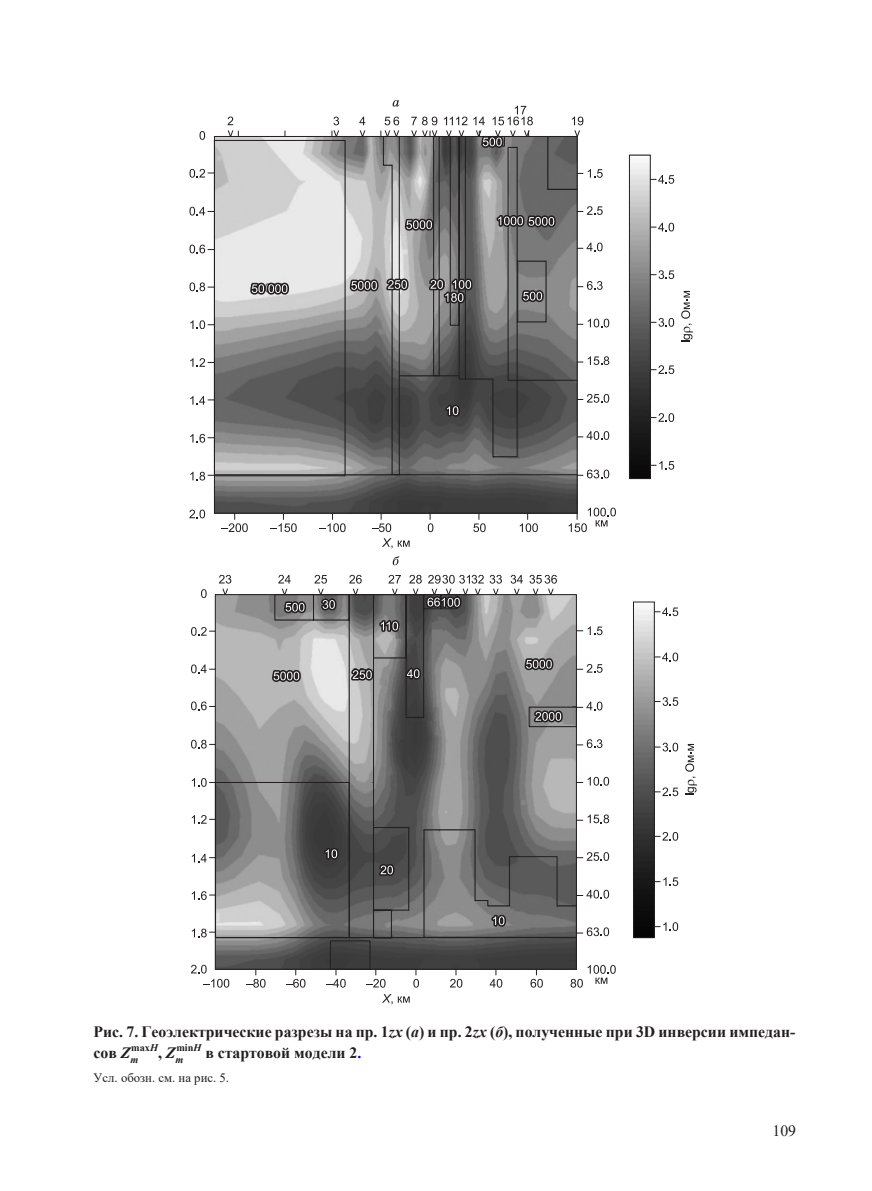
<style>
.page{position:relative;width:872px;height:1191px;background:#fff}
.page>*{position:absolute;margin:0;border:0;box-sizing:border-box;transform-origin:0 0}
.t1{font:700 15.75px/21px "Times New Roman";color:#231f20}
.t2{font:15.75px "Times New Roman";color:#231f20}
.t3{font:12.75px "Times New Roman";color:#231f20}
.t4{font:700 10.2px "Times New Roman";color:#231f20}
.s1{font-style:italic}
.s2{color:#00f}
</style>
<div class="page">
<img style="left:635px;top:609px;width:18px;height:327px">
<div style="left:633px;top:601px;width:22px;height:337px;border:1px solid #231f20"></div>
<img style="left:217px;top:596px;width:358px;height:110px">
<img style="left:631px;top:163px;width:18px;height:314px">
<img style="left:216px;top:475px;width:359px;height:36px">
<svg style="left:213px;top:135px;width:365px;height:340px;background:#8a8989"></svg>
<svg style="left:402px;top:216px;width:34px;height:17px"></svg>
<svg style="left:519px;top:287px;width:27px;height:18px"></svg>
<svg style="left:347px;top:276px;width:64px;height:18px"></svg>
<svg style="left:426px;top:274px;width:49px;height:32px;background:#6e6c6d"></svg>
<svg style="left:248px;top:280px;width:43px;height:17px"></svg>
<svg style="left:443px;top:401px;width:19px;height:18px"></svg>
<svg style="left:494px;top:211px;width:64px;height:19px"></svg>
<svg style="left:227px;top:117px;width:12px;height:19px"></svg>
<svg style="left:331px;top:117px;width:8px;height:19px"></svg>
<svg style="left:359px;top:117px;width:6px;height:19px"></svg>
<svg style="left:411px;top:117px;width:26px;height:19px"></svg>
<svg style="left:444px;top:117px;width:23px;height:19px"></svg>
<svg style="left:572px;top:117px;width:11px;height:20px"></svg>
<svg style="left:380px;top:100px;width:23px;height:36px"></svg>
<svg style="left:199px;top:131px;width:6px;height:9px"></svg>
<svg style="left:189px;top:169px;width:25px;height:9px"></svg>
<svg style="left:189px;top:207px;width:25px;height:8px"></svg>
<svg style="left:189px;top:245px;width:25px;height:8px"></svg>
<svg style="left:189px;top:282px;width:25px;height:9px"></svg>
<svg style="left:190px;top:320px;width:24px;height:9px"></svg>
<svg style="left:190px;top:358px;width:24px;height:9px"></svg>
<svg style="left:190px;top:396px;width:24px;height:9px"></svg>
<svg style="left:190px;top:434px;width:24px;height:9px"></svg>
<svg style="left:190px;top:472px;width:24px;height:8px"></svg>
<svg style="left:189px;top:509px;width:16px;height:9px"></svg>
<svg style="left:577px;top:169px;width:25px;height:9px"></svg>
<svg style="left:577px;top:206px;width:25px;height:9px"></svg>
<svg style="left:577px;top:242px;width:25px;height:9px"></svg>
<svg style="left:577px;top:281px;width:25px;height:9px"></svg>
<svg style="left:577px;top:319px;width:32px;height:8px"></svg>
<svg style="left:577px;top:356px;width:32px;height:9px"></svg>
<svg style="left:577px;top:394px;width:32px;height:9px"></svg>
<svg style="left:577px;top:431px;width:32px;height:9px"></svg>
<svg style="left:577px;top:469px;width:32px;height:9px"></svg>
<div style="left:629px;top:155px;width:22px;height:324px;border:1px solid #231f20"></div>
<svg style="left:650px;top:175px;width:24px;height:9px"></svg>
<svg style="left:650px;top:223px;width:24px;height:8px"></svg>
<svg style="left:650px;top:270px;width:24px;height:9px"></svg>
<svg style="left:650px;top:365px;width:24px;height:9px"></svg>
<svg style="left:650px;top:413px;width:24px;height:9px"></svg>
<svg style="left:650px;top:461px;width:24px;height:9px"></svg>
<svg style="left:650px;top:288px;width:43px;height:57px"></svg>
<svg style="left:222px;top:513px;width:26px;height:19px"></svg>
<svg style="left:270px;top:513px;width:27px;height:19px"></svg>
<svg style="left:319px;top:513px;width:26px;height:19px"></svg>
<svg style="left:372px;top:513px;width:19px;height:19px"></svg>
<svg style="left:428px;top:513px;width:5px;height:19px"></svg>
<svg style="left:473px;top:513px;width:12px;height:19px"></svg>
<svg style="left:520px;top:513px;width:18px;height:19px"></svg>
<svg style="left:568px;top:507px;width:48px;height:25px"></svg>
<svg style="left:577px;top:626px;width:25px;height:9px"></svg>
<svg style="left:577px;top:664px;width:25px;height:9px"></svg>
<svg style="left:577px;top:701px;width:25px;height:9px"></svg>
<svg style="left:577px;top:739px;width:25px;height:9px"></svg>
<svg style="left:577px;top:777px;width:32px;height:8px"></svg>
<svg style="left:577px;top:814px;width:32px;height:9px"></svg>
<svg style="left:577px;top:852px;width:32px;height:9px"></svg>
<svg style="left:577px;top:889px;width:32px;height:9px"></svg>
<svg style="left:577px;top:927px;width:32px;height:9px"></svg>
<svg style="left:201px;top:589px;width:6px;height:9px"></svg>
<svg style="left:191px;top:627px;width:24px;height:9px"></svg>
<svg style="left:191px;top:664px;width:24px;height:9px"></svg>
<svg style="left:191px;top:701px;width:24px;height:9px"></svg>
<svg style="left:191px;top:740px;width:24px;height:8px"></svg>
<svg style="left:192px;top:778px;width:23px;height:9px"></svg>
<svg style="left:192px;top:815px;width:23px;height:8px"></svg>
<svg style="left:192px;top:853px;width:23px;height:9px"></svg>
<svg style="left:192px;top:891px;width:23px;height:9px"></svg>
<svg style="left:192px;top:928px;width:23px;height:9px"></svg>
<svg style="left:191px;top:964px;width:16px;height:9px"></svg>
<svg style="left:203px;top:979px;width:26px;height:8px"></svg>
<svg style="left:286px;top:970px;width:19px;height:17px"></svg>
<svg style="left:246px;top:970px;width:19px;height:17px"></svg>
<svg style="left:326px;top:970px;width:20px;height:17px"></svg>
<svg style="left:366px;top:970px;width:19px;height:17px"></svg>
<svg style="left:413px;top:970px;width:6px;height:17px"></svg>
<svg style="left:450px;top:970px;width:12px;height:17px"></svg>
<svg style="left:489px;top:970px;width:13px;height:17px"></svg>
<svg style="left:530px;top:970px;width:13px;height:17px"></svg>
<svg style="left:570px;top:965px;width:46px;height:22px"></svg>
<svg style="left:219px;top:575px;width:12px;height:8px"></svg>
<svg style="left:222px;top:589px;width:6px;height:5px"></svg>
<svg style="left:278px;top:575px;width:13px;height:8px"></svg>
<svg style="left:349px;top:575px;width:13px;height:8px"></svg>
<svg style="left:353px;top:589px;width:5px;height:4px"></svg>
<svg style="left:510px;top:575px;width:13px;height:8px"></svg>
<svg style="left:514px;top:589px;width:5px;height:5px"></svg>
<svg style="left:533px;top:589px;width:5px;height:5px"></svg>
<svg style="left:529px;top:575px;width:28px;height:8px"></svg>
<svg style="left:548px;top:589px;width:5px;height:5px"></svg>
<svg style="left:654px;top:607px;width:24px;height:9px"></svg>
<svg style="left:654px;top:652px;width:24px;height:9px"></svg>
<svg style="left:654px;top:697px;width:24px;height:9px"></svg>
<svg style="left:654px;top:832px;width:24px;height:8px"></svg>
<svg style="left:654px;top:877px;width:24px;height:9px"></svg>
<svg style="left:654px;top:922px;width:24px;height:9px"></svg>
<svg style="left:654px;top:740px;width:43px;height:58px"></svg>
<svg style="left:382px;top:994px;width:10px;height:10px"></svg>
<svg style="left:398px;top:996px;width:12px;height:6px"></svg>
<svg style="left:473px;top:106px;width:60px;height:45px"></svg>
<svg style="left:269px;top:667px;width:5px;height:17px"></svg>
<svg style="left:282px;top:589px;width:6px;height:4px"></svg>
<svg style="left:314px;top:574px;width:13px;height:19px"></svg>
<svg style="left:522px;top:655px;width:33px;height:18px"></svg>
<svg style="left:274px;top:593px;width:184px;height:113px;background:#989797"></svg>
<svg style="left:377px;top:538px;width:125px;height:97px"></svg>
<svg style="left:215px;top:706px;width:362px;height:264px;background:#727272"></svg>
<div style="left:214px;top:136px;width:363px;height:377px;border:1px solid #231f20"></div>
<div style="left:215px;top:594px;width:362px;height:375px;border:1px solid #231f20"></div>
<p class="t1" style="left:94px;top:1021px;width:703px">Рис. 7. Геоэлектрические разрезы на пр. 1<span class="s1">zx</span> (<span class="s1">а</span>) и пр. 2<span class="s1">zx</span> (<span class="s1">б</span>), полученные при 3D инверсии импедан&shy;сов <span class="s1">Z</span><sub>m</sub></p>
<p class="t4" style="left:176px;top:1040px;width:27px">min<span class="s1">Н</span></p>
<p class="t4" style="left:131px;top:1040px;width:28px">max<span class="s1">H</span></p>
<p class="t1" style="left:158px;top:1042px;width:27px">, <span class="s1">Z</span><sub>m</sub></p>
<p class="t1" style="left:205px;top:1042px;width:158px">в стартовой модели 2<span class="s2">.</span></p>
<p class="t3" style="left:94px;top:1068px;width:137px">Усл. обозн. см. на рис. 5.</p>
<p class="t2" style="left:772px;top:1119px;width:25px">109</p>
</div>
